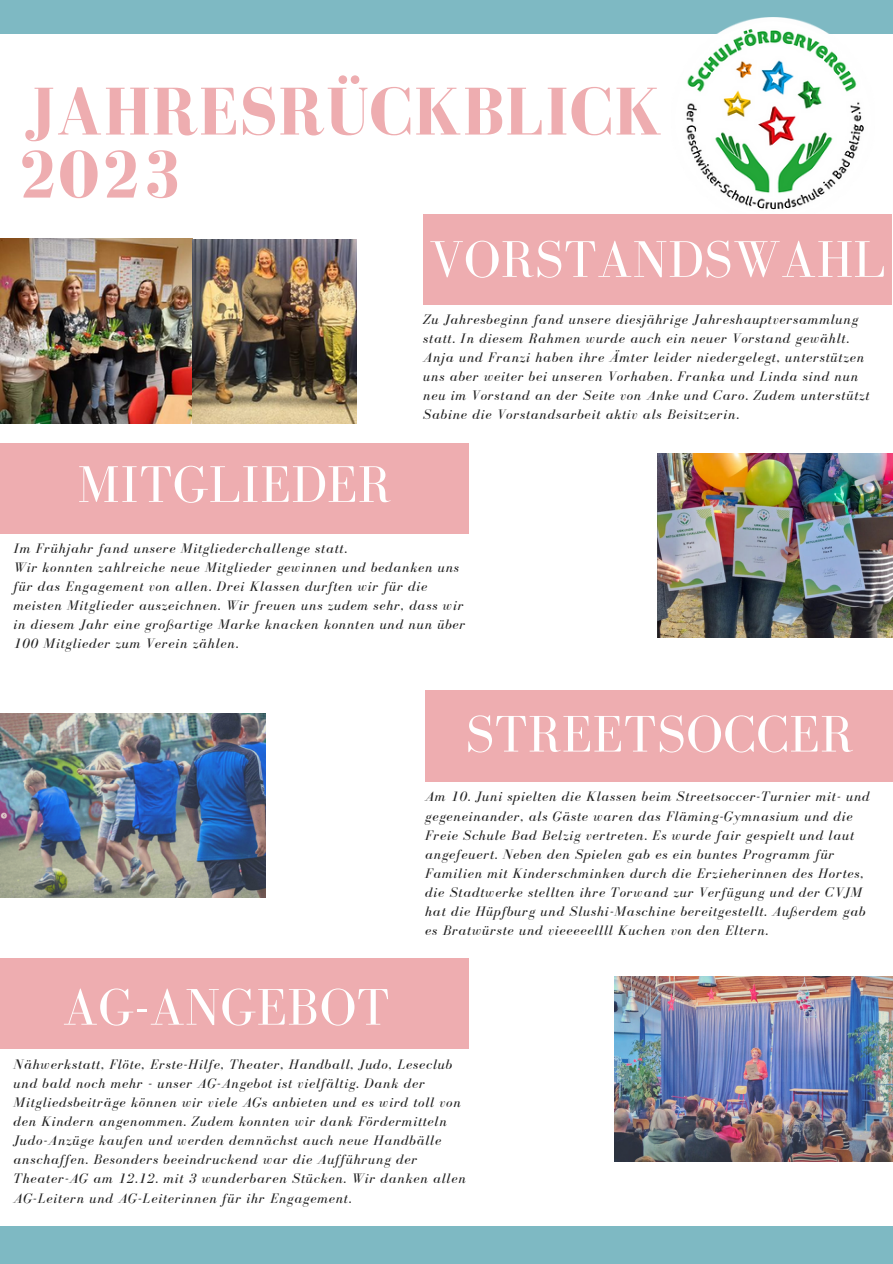
<style>
.page{position:relative;width:893px;height:1264px;background:#fff}
.page>*{position:absolute;margin:0;border:0;box-sizing:border-box;transform-origin:0 0}
.t1{font:700 69.3px "Bodoni FLF";letter-spacing:.01em;color:#eeadb0}
.t2{font:52.95px "Bodoni FLF";letter-spacing:.01em;color:#fff}
.t3{font:italic 14.25px/19.2px "Bodoni FLF";letter-spacing:.06em;color:#222}
</style>
<div class="page">
<div style="left:0;top:1225px;width:892px;height:38px;background:#7eb9c3"></div>
<div style="left:0;top:0;width:892px;height:33px;background:#7eb9c3"></div>
<img style="left:0;top:239px;width:356px;height:185px">
<img style="left:657px;top:453px;width:235px;height:184px">
<img style="left:0;top:713px;width:265px;height:184px">
<div style="left:0;top:443px;width:468px;height:90px;background:#eeadb0"></div>
<div style="left:425px;top:691px;width:467px;height:90px;background:#eeadb0"></div>
<img style="left:671px;top:18px;width:203px;height:197px">
<div style="left:423px;top:215px;width:468px;height:90px;background:#eeadb0"></div>
<img style="left:614px;top:976px;width:278px;height:184px">
<div style="left:0;top:958px;width:468px;height:90px;background:#eeadb0"></div>
<p class="t1" style="left:25px;top:74px;width:639px">JAHRESRÜCKBLICK</p>
<p class="t1" style="left:17px;top:137px;width:167px">2023</p>
<p class="t2" style="left:429px;top:230px;width:457px">VORSTANDSWAHL</p>
<p class="t2" style="left:77px;top:455px;width:315px">MITGLIEDER</p>
<p class="t3" style="left:423px;top:309px;width:447px">Zu Jahresbeginn fand unsere diesjährige Jahreshauptversammlung statt. In diesem Rahmen wurde auch ein neuer Vorstand gewählt.<br>Anja und Franzi haben ihre Ämter leider niedergelegt, unterstützen uns aber weiter bei unseren Vorhaben. Franka und Linda sind nun neu im Vorstand an der Seite von Anke und Caro. Zudem unterstützt Sabine die Vorstandsarbeit aktiv als Beisitzerin.</p>
<p class="t3" style="left:14px;top:538px;width:335px">Im Frühjahr fand unsere Mitgliederchallenge statt.</p>
<p class="t3" style="left:14px;top:557px;width:453px">Wir konnten zahlreiche neue Mitglieder gewinnen und bedanken uns für das Engagement von allen. Drei Klassen durften wir für die meisten Mitglieder auszeichnen. Wir freuen uns zudem sehr, dass wir in diesem Jahr eine großartige Marke knacken konnten und nun über 100 Mitglieder zum Verein zählen.</p>
<p class="t2" style="left:465px;top:705px;width:389px">STREETSOCCER</p>
<p class="t3" style="left:425px;top:787px;width:446px">Am 10. Juni spielten die Klassen beim Streetsoccer-Turnier mit- und gegeneinander, als Gäste waren das Fläming-Gymnasium und die Freie Schule Bad Belzig vertreten. Es wurde fair gespielt und laut angefeuert. Neben den Spielen gab es ein buntes Programm für Familien mit Kinderschminken durch die Erzieherinnen des Hortes, die Stadtwerke stellten ihre Torwand zur Verfügung und der CVJM hat die Hüpfburg und Slushi-Maschine bereitgestellt. Außerdem gab es Bratwürste und vieeeeellll Kuchen von den Eltern.</p>
<p class="t2" style="left:63px;top:978px;width:328px">AG-ANGEBOT</p>
<p class="t3" style="left:14px;top:1054px;width:453px">Nähwerkstatt, Flöte, Erste-Hilfe, Theater, Handball, Judo, Leseclub und bald noch mehr - unser AG-Angebot ist vielfältig. Dank der Mitgliedsbeiträge können wir viele AGs anbieten und es wird toll von den Kindern angenommen. Zudem konnten wir dank Fördermitteln Judo-Anzüge kaufen und werden demnächst auch neue Handbälle anschaffen. Besonders beeindruckend war die Aufführung der Theater-AG am 12.12. mit 3 wunderbaren Stücken. Wir danken allen AG-Leitern und AG-Leiterinnen für ihr Engagement.</p>
</div>
